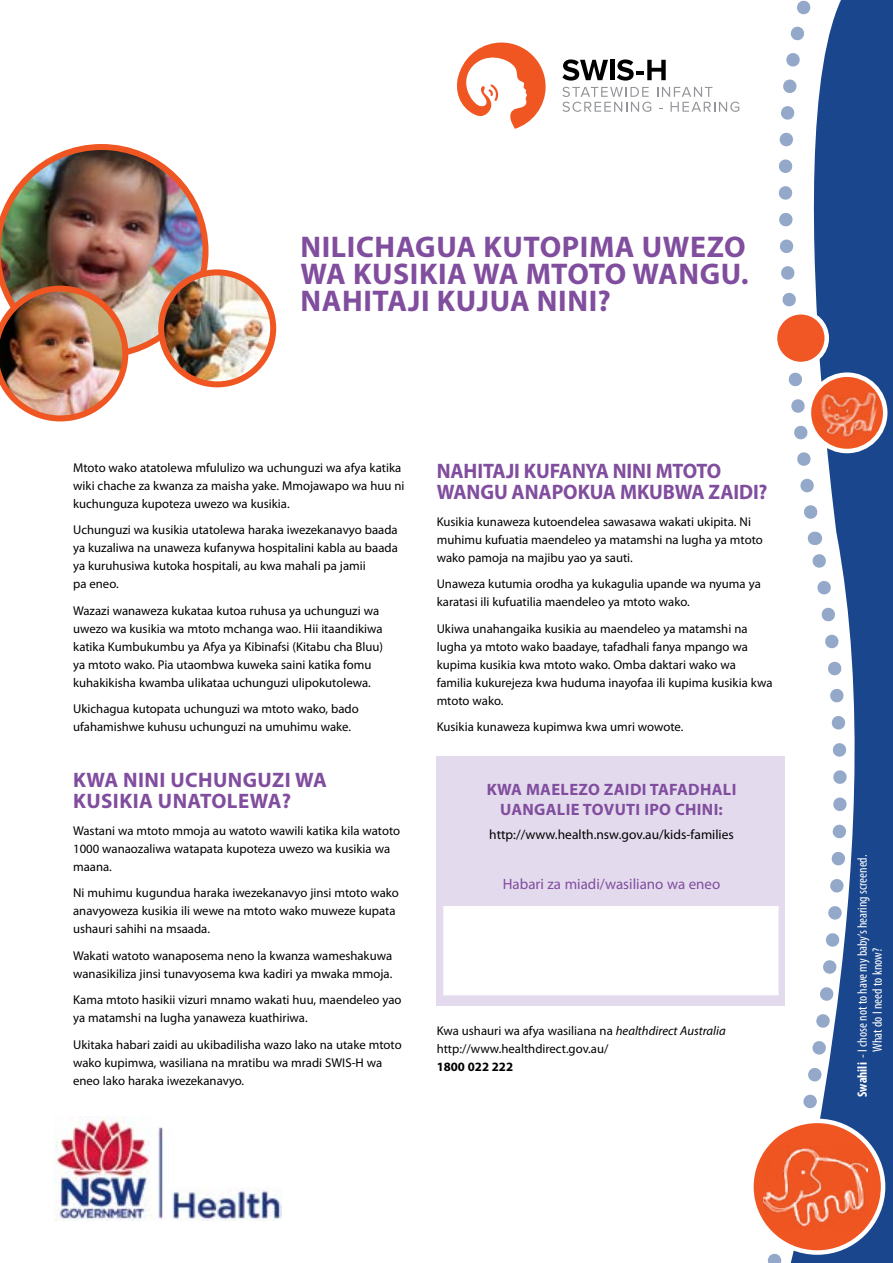
<style>
.page{position:relative;width:893px;height:1263px;background:#fff}
.page>*{position:absolute;margin:0;border:0;box-sizing:border-box;transform-origin:0 0}
.t1{font:700 30px/27px "Myriad Pro";letter-spacing:.02em;color:#814d9e;text-align:justify}
.t2{font:700 21px/21px "Myriad Pro";letter-spacing:-.005em;color:#814d9e;scale:.96 1}
.t3{font:700 21px/21px "Myriad Pro";letter-spacing:.02em;color:#814d9e}
.t4{font:700 16.5px/19.5px "Myriad Pro";letter-spacing:.02em;color:#814d9e;text-align:center}
.t5{font:15px "Myriad Pro";color:#814d9e}
.t6{font:condensed 13.5px/15px "Myriad Pro";color:#fff}
.t7{font:13.5px "Myriad Pro";color:#000}
.t8{font:12.75px/18px "Myriad Pro";color:#000}
.t9{font:700 12.75px "Myriad Pro";color:#000}
.s1{font-style:italic}
.s2{font-weight:700}
</style>
<div class="page">
<svg style="left:562px;top:87px;width:89px;height:25px"></svg>
<svg style="left:657px;top:87px;width:82px;height:25px"></svg>
<svg style="left:562px;top:59px;width:46px;height:22px"></svg>
<hr style="left:610px;top:60px;width:4px;height:20px;background:#000">
<svg style="left:617px;top:59px;width:49px;height:22px"></svg>
<svg style="left:457px;top:43px;width:89px;height:86px"></svg>
<img style="left:54px;top:1116px;width:227px;height:104px">
<div style="left:808px;top:0;width:85px;height:1263px;background:#1a468d"></div>
<svg style="left:767px;top:536px;width:110px;height:727px"></svg>
<svg style="left:778px;top:0;width:72px;height:527px"></svg>
<svg style="left:814px;top:532px;width:1px;height:13px"></svg>
<svg style="left:892px;top:640px;width:1px;height:13px"></svg>
<div style="left:886px;top:659px;width:7px;height:604px;background:#1a468d"></div>
<div style="left:775px;top:312px;width:52px;height:52px;background:#f05725;border-radius:50%"></div>
<div style="left:773px;top:310px;width:56px;height:56px;border:4px solid #fff;border-radius:50%"></div>
<svg style="left:809px;top:375px;width:76px;height:76px"></svg>
<div style="left:807px;top:372px;width:80px;height:81px;border:4px solid #fff;border-radius:50%"></div>
<svg style="left:751px;top:1121px;width:132px;height:131px;background:#f16c3f"></svg>
<div style="left:749px;top:1118px;width:136px;height:137px;border:4px solid #fff;border-radius:50%"></div>
<img style="left:813px;top:381px;width:68px;height:63px">
<img style="left:763px;top:1146px;width:105px;height:83px">
<img style="left:0;top:144px;width:208px;height:277px">
<img style="left:161px;top:274px;width:112px;height:108px">
<div style="left:158px;top:269px;width:118px;height:118px;border:6px solid #f05622;border-radius:50%"></div>
<div style="left:437px;top:756px;width:348px;height:250px;background:#e3dbed"></div>
<div style="left:443px;top:906px;width:336px;height:89px;background:#fff"></div>
<h1 class="t1" style="left:300px;top:233px;width:450px">NILICHAGUA KUTOPIMA UWEZO WA KUSIKIA WA MTOTO WANGU.<br>NAHITAJI KUJUA NINI?</h1>
<p class="t8" style="left:73px;top:458px;width:333px">Mtoto wako atatolewa mfululizo wa uchunguzi wa afya katika wiki chache za kwanza za maisha yake. Mmojawapo wa huu ni kuchunguza kupoteza uwezo wa kusikia.</p>
<p class="t8" style="left:73px;top:521px;width:326px">Uchunguzi wa kusikia utatolewa haraka iwezekanavyo baada ya kuzaliwa na unaweza kufanywa hospitalini kabla au baada ya kuruhusiwa kutoka hospitali, au kwa mahali pa jamii<br>pa eneo.</p>
<p class="t8" style="left:73px;top:601px;width:312px">Wazazi wanaweza kukataa kutoa ruhusa ya uchunguzi wa uwezo wa kusikia wa mtoto mchanga wao. Hii itaandikiwa katika Kumbukumbu ya Afya ya Kibinafsi (Kitabu cha Bluu) ya mtoto wako. Pia utaombwa kuweka saini katika fomu kuhakikisha kwamba ulikataa uchunguzi ulipokutolewa.</p>
<p class="t8" style="left:73px;top:700px;width:287px">Ukichagua kutopata uchunguzi wa mtoto wako, bado ufahamishwe kuhusu uchunguzi na umuhimu wake.</p>
<h2 class="t3" style="left:73px;top:769px;width:255px">KWA NINI UCHUNGUZI WA<br>KUSIKIA UNATOLEWA?</h2>
<p class="t8" style="left:73px;top:821px;width:329px">Wastani wa mtoto mmoja au watoto wawili katika kila watoto<br>1000 wanaozaliwa watapata kupoteza uwezo wa kusikia wa maana.</p>
<p class="t8" style="left:73px;top:884px;width:327px">Ni muhimu kugundua haraka iwezekanavyo jinsi mtoto wako anavyoweza kusikia ili wewe na mtoto wako muweze kupata ushauri sahihi na msaada.</p>
<p class="t8" style="left:73px;top:946px;width:321px">Wakati watoto wanaposema neno la kwanza wameshakuwa wanasikiliza jinsi tunavyosema kwa kadiri ya mwaka mmoja.</p>
<p class="t8" style="left:73px;top:991px;width:330px">Kama mtoto hasikii vizuri mnamo wakati huu, maendeleo yao ya matamshi na lugha yanaweza kuathiriwa.</p>
<p class="t8" style="left:73px;top:1035px;width:330px">Ukitaka habari zaidi au ukibadilisha wazo lako na utake mtoto wako kupimwa, wasiliana na mratibu wa mradi SWIS-H wa eneo lako haraka iwezekanavyo.</p>
<h2 class="t2" style="left:437px;top:460px;width:346px">NAHITAJI KUFANYA NINI MTOTO<br>WANGU ANAPOKUA MKUBWA ZAIDI?</h2>
<p class="t8" style="left:437px;top:512px;width:328px">Kusikia kunaweza kutoendelea sawasawa wakati ukipita. Ni muhimu kufuatia maendeleo ya matamshi na lugha ya mtoto wako pamoja na majibu yao ya sauti.</p>
<p class="t8" style="left:437px;top:574px;width:326px">Unaweza kutumia orodha ya kukagulia upande wa nyuma ya karatasi ili kufuatilia maendeleo ya mtoto wako.</p>
<p class="t8" style="left:437px;top:619px;width:337px">Ukiwa unahangaika kusikia au maendeleo ya matamshi na lugha ya mtoto wako baadaye, tafadhali fanya mpango wa kupima kusikia kwa mtoto wako. Omba daktari wako wa familia kukurejeza kwa huduma inayofaa ili kupima kusikia kwa mtoto wako.</p>
<p class="t8" style="left:437px;top:718px;width:248px">Kusikia kunaweza kupimwa kwa umri wowote.</p>
<p class="t4" style="left:487px;top:779px;width:251px">KWA MAELEZO ZAIDI TAFADHALI<br>UANGALIE TOVUTI IPO CHINI:</p>
<p class="t7" style="left:489px;top:826px;width:246px">http://www.health.nsw.gov.au/kids-families</p>
<p class="t5" style="left:503px;top:875px;width:219px">Habari za miadi/wasiliano wa eneo</p>
<p class="t8" style="left:437px;top:1021px;width:291px">Kwa ushauri wa afya wasiliana na <span class="s1">healthdirect Australia </span>http://www.healthdirect.gov.au/</p>
<p class="t9" style="left:437px;top:1058px;width:78px">1800 022 222</p>
<p class="t6" style="left:855px;top:1052px;width:198px;text-indent:-45px;rotate:-90deg"><span class="s2">Swahili</span> - I chose not to have my baby’s hearing screened.<br>What do I need to know?</p>
</div>
